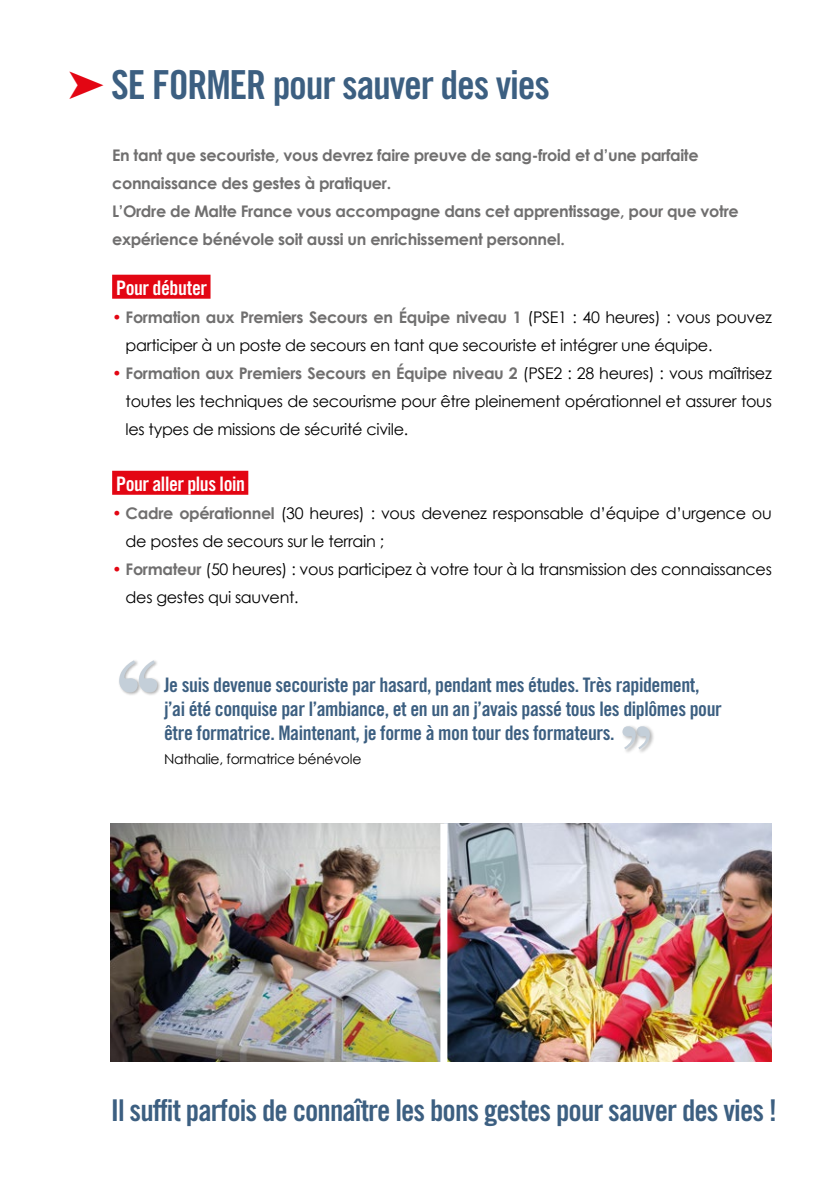
<style>
.page{position:relative;width:840px;height:1191px;background:#fff}
.page>*{position:absolute;margin:0;border:0;box-sizing:border-box;transform-origin:0 0}
.t1{font:40px "Trade Gothic Bold Cond Twenty";letter-spacing:-.03em;color:#3c5f81}
.t2{font:30px "Trade Gothic Bold Cond Twenty";letter-spacing:-.03em;color:#3c5f81}
.t3{font:20px/24px "Trade Gothic Bold Cond Twenty";letter-spacing:-.02em;color:#3c5f81}
.t4{font:20px "Trade Gothic Bold Cond Twenty";letter-spacing:-.02em;color:#fff}
.t5{font:16px/28px "Century Gothic";letter-spacing:-.02em;color:#000}
.t6{font:700 16px/28px "Century Gothic";letter-spacing:-.02em;color:#706f6f}
.t7{font:14px "Century Gothic";letter-spacing:-.02em;color:#000}
.s1{color:#e30613}
.s2{font-weight:700;color:#706f6f}
</style>
<div class="page">
<div style="left:112px;top:275px;width:98px;height:24px;background:#e30613"></div>
<div style="left:112px;top:471px;width:136px;height:24px;background:#e30613"></div>
<img style="left:111px;top:823px;width:660px;height:238px">
<div style="left:440px;top:823px;width:7px;height:246px;background:#fff"></div>
<svg style="left:124px;top:692px;width:13px;height:3px"></svg>
<svg style="left:137px;top:680px;width:23px;height:15px"></svg>
<svg style="left:119px;top:660px;width:38px;height:32px"></svg>
<svg style="left:640px;top:727px;width:14px;height:26px"></svg>
<svg style="left:625px;top:749px;width:15px;height:4px"></svg>
<svg style="left:622px;top:726px;width:27px;height:23px"></svg>
<h1 class="t1" style="left:68px;top:60px;width:483px"><span class="s1">➤</span> SE FORMER pour sauver des vies</h1>
<p class="t6" style="left:112px;top:140px;width:627px">En tant que secouriste, vous devrez faire preuve de sang-froid et d’une parfaite connaissance des gestes à pratiquer.<br>L’Ordre de Malte France vous accompagne dans cet apprentissage, pour que votre expérience bénévole soit aussi un enrichissement personnel.</p>
<p class="t4" style="left:116px;top:275px;width:93px">Pour débuter</p>
<p class="t5" style="left:126px;top:303px;width:647px;text-indent:-13px"><span class="s1">•</span> <span class="s2">Formation aux Premiers Secours en Équipe niveau 1</span> (PSE1 : 40 heures) : vous pouvez participer à un poste de secours en tant que secouriste et intégrer une équipe.</p>
<p class="t5" style="left:126px;top:359px;width:647px;text-align:justify;text-indent:-13px"><span class="s1">•</span> <span class="s2">Formation aux Premiers Secours en Équipe niveau 2</span> (PSE2 : 28 heures) : vous maîtrisez toutes les techniques de secourisme pour être pleinement opérationnel et assurer tous les types de missions de sécurité civile.</p>
<p class="t4" style="left:116px;top:471px;width:130px">Pour aller plus loin</p>
<p class="t5" style="left:126px;top:499px;width:647px;text-indent:-13px"><span class="s1">•</span> <span class="s2">Cadre opérationnel</span> (30 heures) : vous devenez responsable d’équipe d’urgence ou de postes de secours sur le terrain ;</p>
<p class="t5" style="left:126px;top:555px;width:647px;text-indent:-13px"><span class="s1">•</span> <span class="s2">Formateur</span> (50 heures) : vous participez à votre tour à la transmission des connaissances des gestes qui sauvent.</p>
<p class="t3" style="left:164px;top:672px;width:559px">Je suis devenue secouriste par hasard, pendant mes études. Très rapidement, j’ai été conquise par l’ambiance, et en un an j’avais passé tous les diplômes pour être formatrice. Maintenant, je forme à mon tour des formateurs.</p>
<p class="t7" style="left:164px;top:750px;width:199px">Nathalie, formatrice bénévole</p>
<h2 class="t2" style="left:111px;top:1092px;width:667px">Il suffit parfois de connaître les bons gestes pour sauver des vies !</h2>
</div>
